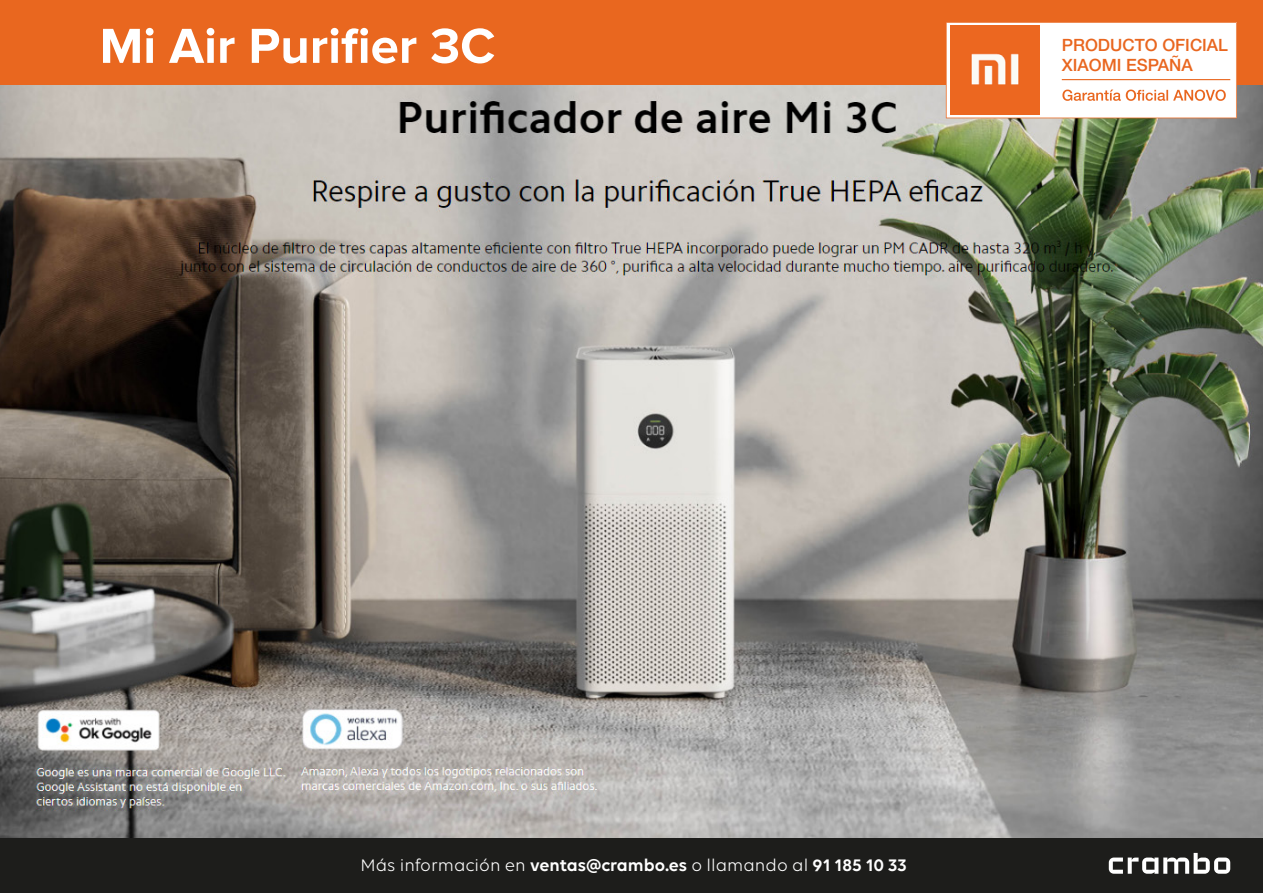
<style>
.page{position:relative;width:1263px;height:893px;background:#fff}
.page>*{position:absolute;margin:0;border:0;box-sizing:border-box;transform-origin:0 0}
.t1{font:700 51px "Proxima Nova";color:#fff}
.t2{font:18px "Volte";color:#fff}
.t3{font:500 16.95px "Helvetica Neue LT Pro";color:#e9661f}
.s1{font-weight:600}
</style>
<div class="page">
<img style="left:0;top:84px;width:1263px;height:754px">
<div style="left:0;top:838px;width:1263px;height:55px;background:#1d1d1b"></div>
<svg style="left:1109px;top:853px;width:121px;height:21px"></svg>
<div style="left:0;top:0;width:1263px;height:84px;background:#e9671f"></div>
<svg style="left:946px;top:22px;width:291px;height:96px"></svg>
<hr style="left:1062px;top:79px;width:168px;height:1px;background:#e9671f">
<img style="left:950px;top:26px;width:89px;height:89px">
<h1 class="t1" style="left:100px;top:17px;width:397px">Mi Air Purifier 3C</h1>
<p class="t3" style="left:1062px;top:35px;width:168px">PRODUCTO OFICIAL</p>
<p class="t3" style="left:1062px;top:55px;width:133px">XIAOMI ESPAÑA</p>
<p class="t2" style="left:361px;top:855px;width:548px">Más información en <span class="s1">ventas@crambo.es</span> o llamando al <span class="s1">91 185 10 33</span></p>
</div>
